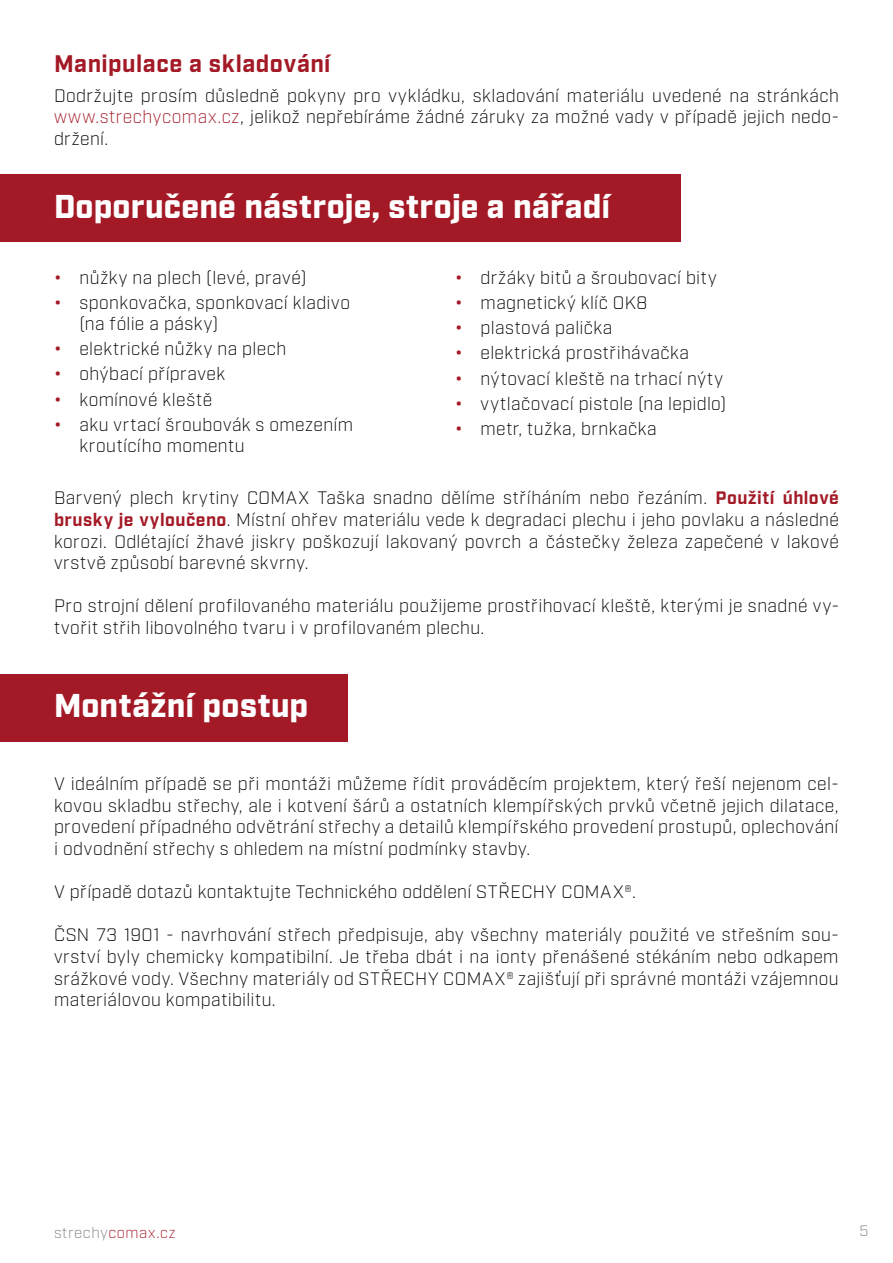
<style>
.page{position:relative;width:893px;height:1263px;background:#fff}
.page>*{position:absolute;margin:0;border:0;box-sizing:border-box;transform-origin:0 0}
.t1{font:900 33px "Industry";letter-spacing:.01em;color:#fff}
.t2{font:700 24px "Industry";letter-spacing:.02em;color:#a31926}
.t3{font:300 18px/21.6px "Industry";letter-spacing:.025em;color:#000;text-align:justify}
.t4{font:300 15px "Industry";letter-spacing:.045em;color:#a31926}
.t5{font:300 15px "Industry";color:#7d8386}
.s1{color:#a31926}
.s2{font-weight:700;color:#a31926}
.s3{color:#7d8386}
</style>
<div class="page">
<div style="left:0;top:174px;width:680px;height:68px;background:#a31926"></div>
<div style="left:0;top:674px;width:348px;height:67px;background:#a31926"></div>
<h2 class="t2" style="left:54px;top:49px;width:278px">Manipulace a skladování</h2>
<p class="t3" style="left:54px;top:85px;width:786px">Dodržujte prosím důsledně pokyny pro vykládku, skladování materiálu uvedené na stránkách <span class="s1">www.strechycomax.cz</span>, jelikož nepřebíráme žádné záruky za možné vady v případě jejich nedo&shy;držení.</p>
<h1 class="t1" style="left:54px;top:186px;width:558px">Doporučené nástroje, stroje a nářadí</h1>
<p class="t3" style="left:54px;top:267px;width:254px"><span class="s2">•</span> nůžky na plech (levé, pravé)</p>
<p class="t3" style="left:80px;top:292px;width:272px;line-height:21px;text-indent:-26px"><span class="s2">•</span> sponkovačka, sponkovací kladivo (na fólie a pásky)</p>
<p class="t3" style="left:54px;top:338px;width:234px"><span class="s2">•</span> elektrické nůžky na plech</p>
<p class="t3" style="left:54px;top:363px;width:173px"><span class="s2">•</span> ohýbací přípravek</p>
<p class="t3" style="left:54px;top:389px;width:160px"><span class="s2">•</span> komínové kleště</p>
<p class="t3" style="left:80px;top:414px;width:275px;line-height:21px;text-indent:-26px"><span class="s2">•</span> aku vrtací šroubovák s omezením kroutícího momentu</p>
<p class="t3" style="left:455px;top:267px;width:263px"><span class="s2">•</span> držáky bitů a šroubovací bity</p>
<p class="t3" style="left:455px;top:292px;width:194px"><span class="s2">•</span> magnetický klíč OK8</p>
<p class="t3" style="left:455px;top:317px;width:159px"><span class="s2">•</span> plastová palička</p>
<p class="t3" style="left:455px;top:342px;width:235px"><span class="s2">•</span> elektrická prostřihávačka</p>
<p class="t3" style="left:455px;top:368px;width:269px"><span class="s2">•</span> nýtovací kleště na trhací nýty</p>
<p class="t3" style="left:455px;top:393px;width:273px"><span class="s2">•</span> vytlačovací pistole (na lepidlo)</p>
<p class="t3" style="left:455px;top:418px;width:203px"><span class="s2">•</span> metr, tužka, brnkačka</p>
<p class="t3" style="left:54px;top:487px;width:786px">Barvený plech krytiny COMAX Taška snadno dělíme stříháním nebo řezáním. <span class="s2">Použití úhlové brusky je vyloučeno</span>. Místní ohřev materiálu vede k degradaci plechu i jeho povlaku a následné korozi. Odlétající žhavé jiskry poškozují lakovaný povrch a částečky železa zapečené v lakové vrstvě způsobí barevné skvrny.</p>
<p class="t3" style="left:54px;top:595px;width:786px">Pro strojní dělení profilovaného materiálu použijeme prostřihovací kleště, kterými je snadné vy&shy;tvořit střih libovolného tvaru i v profilovaném plechu.</p>
<h1 class="t1" style="left:54px;top:686px;width:256px">Montážní postup</h1>
<p class="t3" style="left:54px;top:773px;width:786px">V ideálním případě se při montáži můžeme řídit prováděcím projektem, který řeší nejenom cel&shy;kovou skladbu střechy, ale i kotvení šárů a ostatních klempířských prvků včetně jejich dilatace, provedení případného odvětrání střechy a detailů klempířského provedení prostupů, oplechování i odvodnění střechy s ohledem na místní podmínky stavby.</p>
<p class="t3" style="left:54px;top:881px;width:583px">V případě dotazů kontaktujte Technického oddělení STŘECHY COMAX®.</p>
<p class="t3" style="left:54px;top:924px;width:786px">ČSN 73 1901 - navrhování střech předpisuje, aby všechny materiály použité ve střešním sou&shy;vrství byly chemicky kompatibilní. Je třeba dbát i na ionty přenášené stékáním nebo odkapem srážkové vody. Všechny materiály od STŘECHY COMAX® zajišťují při správné montáži vzájemnou materiálovou kompatibilitu.</p>
<p class="t4" style="left:54px;top:1224px;width:123px"><span class="s3">strechy</span>comax.cz</p>
<p class="t5" style="left:859px;top:1222px;width:10px">5</p>
</div>
